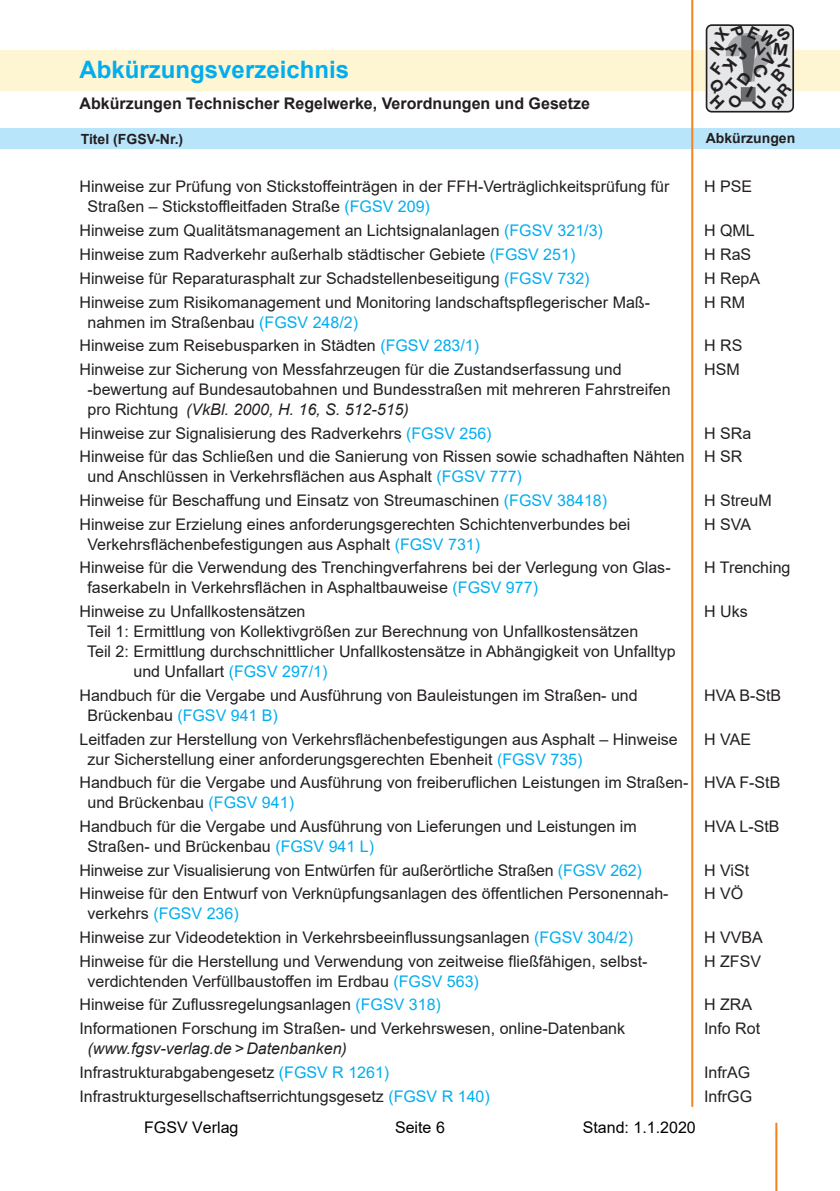
<style>
.page{position:relative;width:840px;height:1191px;background:#fff}
.page>*{position:absolute;margin:0;border:0;box-sizing:border-box;transform-origin:0 0}
.t1{font:700 93.8px "Helvetica Neue";color:#a8a9ad}
.t2{font:700 24px "Arial";color:#00aeef}
.Text_Tabulator_D{font:16px/20px "Arial";color:#231f20}
.t3{font:700 16px "Arial";color:#231f20}
.Text_Tabulator_D-2{font:italic 16px "Arial";color:#231f20}
.t4{font:16px "Arial";color:#000}
.Text_Tabulator_D-3{font:16px "Arial";color:#00aeef}
.t5{font:700 14px "Arial";color:#231f20}
.s1{font-size:92.4px;color:#6c6d70}
.s2{color:#00aeef}
.s3{font-style:italic}
.s4{color:#231f20}
</style>
<div class="page">
<div style="left:0;top:50px;width:839px;height:40px;background:#fef5d2"></div>
<div style="left:0;top:128px;width:839px;height:20px;background:#b9e5fa"></div>
<hr style="left:775px;top:1122px;width:2px;height:69px;background:#f58220">
<hr style="left:691px;top:0;width:2px;height:1106px;background:#f58220">
<svg style="left:705px;top:24px;width:88px;height:88px;background:#dbdcdd"></svg>
<h2 class="t2" style="left:79px;top:53px;width:271px">Abkürzungsverzeichnis</h2>
<p class="t3" style="left:79px;top:92px;width:512px">Abkürzungen Technischer Regelwerke, Verordnungen und Gesetze</p>
<h1 class="t1" style="left:722px;top:10px;width:54px">?<span class="s1">!</span></h1>
<p class="t5" style="left:705px;top:129px;width:91px">Abkürzungen</p>
<p class="t5" style="left:81px;top:129px;width:104px">Titel (FGSV-Nr.)</p>
<p class="Text_Tabulator_D" style="left:79px;top:177px;width:591px">Hinweise zur Prüfung von Stickstoffeinträgen in der FFH-Verträglichkeitsprüfung für</p>
<p class="Text_Tabulator_D" style="left:703px;top:177px;width:50px">H PSE</p>
<p class="Text_Tabulator_D" style="left:87px;top:197px;width:344px">Straßen – Stickstoffleitfaden Straße <span class="s2">(FGSV 209)</span></p>
<p class="Text_Tabulator_D" style="left:79px;top:221px;width:524px">Hinweise zum Qualitätsmanagement an Lichtsignalanlagen <span class="s2">(FGSV 321/3)</span></p>
<p class="Text_Tabulator_D" style="left:703px;top:221px;width:52px">H QML</p>
<p class="Text_Tabulator_D" style="left:79px;top:244px;width:497px">Hinweise zum Radverkehr außerhalb städtischer Gebiete <span class="s2">(FGSV 251)</span></p>
<p class="Text_Tabulator_D" style="left:703px;top:244px;width:49px">H RaS</p>
<p class="Text_Tabulator_D" style="left:79px;top:268px;width:511px">Hinweise für Reparaturasphalt zur Schadstellenbeseitigung <span class="s2">(FGSV 732)</span></p>
<p class="Text_Tabulator_D" style="left:703px;top:268px;width:58px">H RepA</p>
<p class="Text_Tabulator_D" style="left:79px;top:292px;width:571px">Hinweise zum Risikomanagement und Monitoring landschaftspflegerischer Maß-</p>
<p class="Text_Tabulator_D" style="left:703px;top:292px;width:42px">H RM</p>
<p class="Text_Tabulator_D" style="left:87px;top:312px;width:272px">nahmen im Straßenbau <span class="s2">(FGSV 248/2)</span></p>
<p class="Text_Tabulator_D" style="left:79px;top:335px;width:401px">Hinweise zum Reisebusparken in Städten <span class="s2">(FGSV 283/1)</span></p>
<p class="Text_Tabulator_D" style="left:703px;top:335px;width:40px">H RS</p>
<p class="Text_Tabulator_D" style="left:79px;top:359px;width:543px">Hinweise zur Sicherung von Messfahrzeugen für die Zustandserfassung und</p>
<p class="Text_Tabulator_D" style="left:703px;top:359px;width:37px">HSM</p>
<p class="Text_Tabulator_D" style="left:87px;top:379px;width:584px">-bewertung auf Bundesautobahnen und Bundesstraßen mit mehreren Fahrstreifen pro Richtung <span class="s3">(VkBl. 2000, H. 16, S. 512-515)</span></p>
<p class="Text_Tabulator_D" style="left:79px;top:423px;width:413px">Hinweise zur Signalisierung des Radverkehrs <span class="s2">(FGSV 256)</span></p>
<p class="Text_Tabulator_D" style="left:703px;top:423px;width:49px">H SRa</p>
<p class="Text_Tabulator_D" style="left:87px;top:446px;width:656px;text-indent:-8px">Hinweise für das Schließen und die Sanierung von Rissen sowie schadhaften Nähten H SR und Anschlüssen in Verkehrsflächen aus Asphalt <span class="s2">(FGSV 777)</span></p>
<p class="Text_Tabulator_D" style="left:79px;top:490px;width:529px">Hinweise für Beschaffung und Einsatz von Streumaschinen <span class="s2">(FGSV 38418)</span></p>
<p class="Text_Tabulator_D" style="left:703px;top:490px;width:69px">H StreuM</p>
<p class="Text_Tabulator_D" style="left:79px;top:514px;width:552px">Hinweise zur Erzielung eines anforderungsgerechten Schichtenverbundes bei</p>
<p class="Text_Tabulator_D" style="left:703px;top:514px;width:48px">H SVA</p>
<p class="Text_Tabulator_D" style="left:87px;top:534px;width:394px">Verkehrsflächenbefestigungen aus Asphalt <span class="s2">(FGSV 731)</span></p>
<p class="Text_Tabulator_D" style="left:79px;top:557px;width:592px">Hinweise für die Verwendung des Trenchingverfahrens bei der Verlegung von Glas-</p>
<p class="Text_Tabulator_D" style="left:703px;top:557px;width:88px">H Trenching</p>
<p class="Text_Tabulator_D" style="left:87px;top:577px;width:452px">faserkabeln in Verkehrsflächen in Asphaltbauweise <span class="s2">(FGSV 977)</span></p>
<p class="Text_Tabulator_D" style="left:79px;top:601px;width:227px">Hinweise zu Unfallkostensätzen</p>
<p class="Text_Tabulator_D" style="left:703px;top:601px;width:45px">H Uks</p>
<p class="Text_Tabulator_D" style="left:87px;top:621px;width:552px">Teil 1: Ermittlung von Kollektivgrößen zur Berechnung von Unfallkostensätzen</p>
<p class="Text_Tabulator_D" style="left:87px;top:641px;width:589px">Teil 2: Ermittlung durchschnittlicher Unfallkostensätze in Abhängigkeit von Unfalltyp</p>
<p class="Text_Tabulator_D" style="left:133px;top:661px;width:195px">und Unfallart <span class="s2">(FGSV 297/1)</span></p>
<p class="Text_Tabulator_D" style="left:79px;top:685px;width:559px">Handbuch für die Vergabe und Ausführung von Bauleistungen im Straßen- und</p>
<p class="Text_Tabulator_D" style="left:703px;top:685px;width:79px">HVA B-StB</p>
<p class="Text_Tabulator_D" style="left:87px;top:705px;width:192px">Brückenbau <span class="s2">(FGSV 941 B)</span></p>
<p class="Text_Tabulator_D" style="left:79px;top:729px;width:599px">Leitfaden zur Herstellung von Verkehrsflächenbefestigungen aus Asphalt – Hinweise</p>
<p class="Text_Tabulator_D" style="left:703px;top:729px;width:48px">H VAE</p>
<p class="Text_Tabulator_D" style="left:87px;top:749px;width:496px">zur Sicherstellung einer anforderungsgerechten Ebenheit <span class="s2">(FGSV 735)</span></p>
<p class="Text_Tabulator_D" style="left:87px;top:772px;width:694px;text-indent:-8px">Handbuch für die Vergabe und Ausführung von freiberuflichen Leistungen im Straßen- HVA F-StB und Brückenbau <span class="s2">(FGSV 941)</span></p>
<p class="Text_Tabulator_D" style="left:79px;top:816px;width:558px">Handbuch für die Vergabe und Ausführung von Lieferungen und Leistungen im</p>
<p class="Text_Tabulator_D" style="left:703px;top:816px;width:77px">HVA L-StB</p>
<p class="Text_Tabulator_D" style="left:87px;top:836px;width:288px">Straßen- und Brückenbau <span class="s2">(FGSV 941 L)</span></p>
<p class="Text_Tabulator_D" style="left:79px;top:860px;width:563px">Hinweise zur Visualisierung von Entwürfen für außerörtliche Straßen <span class="s2">(FGSV 262)</span></p>
<p class="Text_Tabulator_D" style="left:703px;top:860px;width:47px">H ViSt</p>
<p class="Text_Tabulator_D" style="left:79px;top:883px;width:590px">Hinweise für den Entwurf von Verknüpfungsanlagen des öffentlichen Personennah-</p>
<p class="Text_Tabulator_D" style="left:703px;top:883px;width:41px">H VÖ</p>
<p class="Text_Tabulator_D-3" style="left:87px;top:902px;width:153px"><span class="s4">verkehrs</span> (FGSV 236)</p>
<p class="Text_Tabulator_D" style="left:79px;top:927px;width:554px">Hinweise zur Videodetektion in Verkehrsbeeinflussungsanlagen <span class="s2">(FGSV 304/2)</span></p>
<p class="Text_Tabulator_D" style="left:703px;top:927px;width:60px">H VVBA</p>
<p class="Text_Tabulator_D" style="left:79px;top:951px;width:569px">Hinweise für die Herstellung und Verwendung von zeitweise fließfähigen, selbst-</p>
<p class="Text_Tabulator_D" style="left:703px;top:951px;width:58px">H ZFSV</p>
<p class="Text_Tabulator_D" style="left:87px;top:971px;width:393px">verdichtenden Verfüllbaustoffen im Erdbau <span class="s2">(FGSV 563)</span></p>
<p class="Text_Tabulator_D" style="left:79px;top:994px;width:363px">Hinweise für Zuflussregelungsanlagen <span class="s2">(FGSV 318)</span></p>
<p class="Text_Tabulator_D" style="left:703px;top:994px;width:50px">H ZRA</p>
<p class="Text_Tabulator_D" style="left:79px;top:1018px;width:547px">Informationen Forschung im Straßen- und Verkehrswesen, online-Datenbank</p>
<p class="Text_Tabulator_D" style="left:703px;top:1018px;width:58px">Info Rot</p>
<p class="Text_Tabulator_D-2" style="left:87px;top:1038px;width:261px">(www.fgsv-verlag.de &gt; Datenbanken)</p>
<p class="Text_Tabulator_D" style="left:79px;top:1062px;width:311px">Infrastrukturabgabengesetz <span class="s2">(FGSV R 1261)</span></p>
<p class="Text_Tabulator_D" style="left:703px;top:1062px;width:48px">InfrAG</p>
<p class="Text_Tabulator_D" style="left:79px;top:1085px;width:411px">Infrastrukturgesellschaftserrichtungsgesetz <span class="s2">(FGSV R 140)</span></p>
<p class="Text_Tabulator_D" style="left:703px;top:1085px;width:50px">InfrGG</p>
<p class="t4" style="left:144px;top:1116px;width:96px">FGSV Verlag</p>
<p class="t4" style="left:395px;top:1116px;width:51px">Seite 6</p>
<p class="t4" style="left:582px;top:1116px;width:114px">Stand: 1.1.2020</p>
</div>
